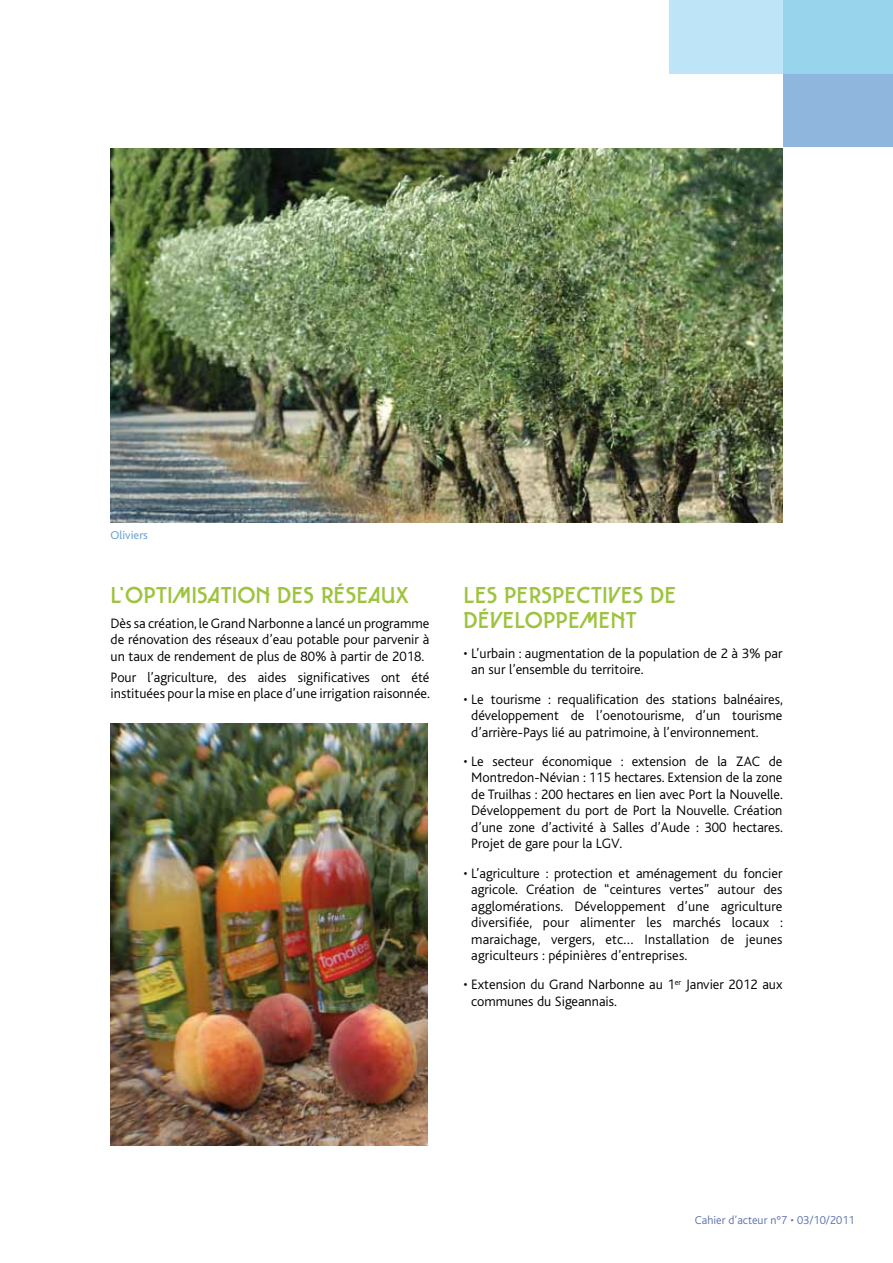
<style>
.page{position:relative;width:893px;height:1263px;background:#fff}
.page>*{position:absolute;margin:0;border:0;box-sizing:border-box;transform-origin:0 0}
.t1{font:22.5px/25.5px "Taut";color:#9ec33e}
.t2{font:300 14.25px/16.5px "Bliss";color:#000;text-align:justify}
.t3{font:300 12px "Bliss";color:#5e72b0}
.t4{font:12px "Bliss";color:#6ca5d5}
</style>
<div class="page">
<div style="left:782px;top:0;width:111px;height:74px;background:#98d5ec"></div>
<div style="left:783px;top:74px;width:110px;height:73px;background:#8fb7dd"></div>
<div style="left:669px;top:0;width:113px;height:74px;background:#bde4f7"></div>
<img style="left:111px;top:148px;width:671px;height:374px">
<img style="left:111px;top:724px;width:316px;height:421px">
<p class="t4" style="left:111px;top:529px;width:39px">Oliviers</p>
<h1 class="t1" style="left:111px;top:582px;width:300px">L’OPTIMISATION DES RÉSEAUX</h1>
<p class="t2" style="left:111px;top:615px;width:320px">Dès sa création, le Grand Narbonne a lancé un programme de rénovation des réseaux d’eau potable pour parvenir à un taux de rendement de plus de 80% à partir de 2018.</p>
<p class="t2" style="left:111px;top:669px;width:321px">Pour l’agriculture, des aides significatives ont été instituées pour la mise en place d’une irrigation raisonnée.</p>
<h1 class="t1" style="left:463px;top:582px;width:215px">LES PERSPECTIVES DE<br>DÉVELOPPEMENT</h1>
<p class="t2" style="left:471px;top:645px;width:313px;text-indent:-8px">• L’urbain : augmentation de la population de 2 à 3% par an sur l’ensemble du territoire.</p>
<p class="t2" style="left:471px;top:691px;width:313px;text-indent:-8px">• Le tourisme : requalification des stations balnéaires, développement de l’oenotourisme, d’un tourisme d’arrière-Pays lié au patrimoine, à l’environnement.</p>
<p class="t2" style="left:471px;top:753px;width:313px;text-indent:-8px">• Le secteur économique : extension de la ZAC de Montredon-Névian : 115 hectares. Extension de la zone de Truilhas : 200 hectares en lien avec Port la Nouvelle.<br>Développement du port de Port la Nouvelle. Création d’une zone d’activité à Salles d’Aude : 300 hectares.<br>Projet de gare pour la LGV.</p>
<p class="t2" style="left:471px;top:865px;width:313px;text-indent:-8px">• L’agriculture : protection et aménagement du foncier agricole. Création de “ceintures vertes” autour des agglomérations. Développement d’une agriculture diversifiée, pour alimenter les marchés locaux : maraichage, vergers, etc… Installation de jeunes agriculteurs : pépinières d’entreprises.</p>
<p class="t2" style="left:471px;top:977px;width:313px;text-indent:-8px">• Extension du Grand Narbonne au 1<sup>er</sup> Janvier 2012 aux communes du Sigeannais.</p>
<p class="t3" style="left:695px;top:1214px;width:161px">Cahier d’acteur n°7 • 03/10/2011</p>
</div>
